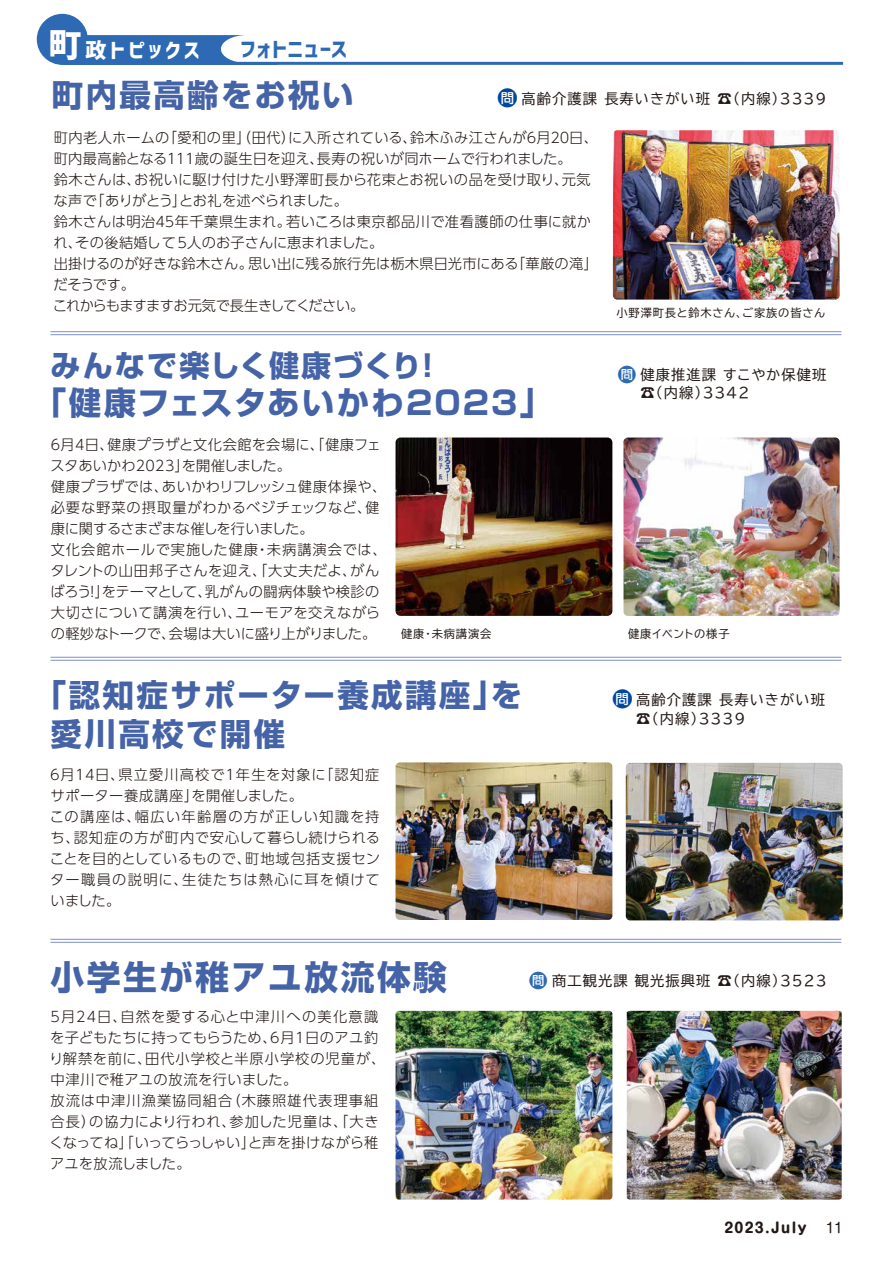
<style>
.page{position:relative;width:893px;height:1263px;background:#fff}
.page>*{position:absolute;margin:0;border:0;box-sizing:border-box;transform-origin:0 0}
.t1{font:700 33.75px "Shin Go Pro";letter-spacing:.075em;color:#4563a7}
.t2{font:700 32.25px "Shin Go Pro";letter-spacing:.035em;color:#4563a7}
.t3{font:700 31.5px/39px "Shin Go Pro";letter-spacing:.075em;color:#4563a7}
.t4{font:700 30px "Shin Go Pro";letter-spacing:.075em;color:#4563a7}
.t5{font:21.45px "TBUDR Go Std";color:#00479d}
.t6{font:21px "Corporate Logo Bold";letter-spacing:.175em;color:#fff}
.t7{font:21px "Corporate Logo Bold";letter-spacing:.065em;color:#2e6ab3}
.t8{font:19.65px "TBUDR Go Std";color:#2e6ab3}
.t9{font:300 14.25px/21px "UD Shin Go Pr 6 N";letter-spacing:.025em;color:#221815}
.t10{font:300 14.25px/21px "UD Shin Go Pr 6 N";letter-spacing:.005em;color:#221815}
.t11{font:300 14.25px/21px "UD Shin Go Pr 6 N";letter-spacing:.06em;color:#221815}
.t12{font:14.25px/18px "TBUD Go Std";letter-spacing:.075em;color:#221815}
.t13{font:700 13.8px "Shin M Go Pro";letter-spacing:.09em;color:#221815}
.t14{font:13.8px "Shin M Go Pro";color:#221815}
.t15{font:11.25px "TBUD Go Std";letter-spacing:.075em;color:#221815}
.t16{font:11.25px "TBUD Go Std";letter-spacing:.005em;color:#221815}
.s1{font-size:33px}
.s2{font-family:"TBUDR Go Std";font-size:21.45px;color:#00479d}
.s3{font-family:"TBUDR Go Std";font-weight:700;font-size:13.35px;color:#fff}
.s4{font-weight:700;font-size:12.3px;color:#fff}
.s5{font-weight:700;font-size:13.35px;color:#fff}
.s6{font-family:"TBUDR Go Std";font-size:19.65px;color:#2e6ab3}
.s7{font-family:"TBUDR Go Std";font-weight:700;font-size:12.3px;color:#fff}
</style>
<div class="page">
<div style="left:37px;top:14px;width:51px;height:51px;background:#2e6ab3;border-radius:50%"></div>
<hr style="left:61px;top:62px;width:782px;height:3px;background:#2e6ab3">
<svg style="left:75px;top:35px;width:203px;height:30px"></svg>
<hr style="left:50px;top:331px;width:791px;height:1px;background:#7f90c8">
<hr style="left:50px;top:334px;width:791px;height:1px;background:#7f90c8">
<hr style="left:50px;top:939px;width:791px;height:1px;background:#7f90c8">
<hr style="left:50px;top:942px;width:791px;height:1px;background:#7f90c8">
<hr style="left:50px;top:657px;width:791px;height:1px;background:#7f90c8">
<hr style="left:50px;top:660px;width:791px;height:1px;background:#7f90c8">
<img style="left:613px;top:130px;width:227px;height:170px">
<img style="left:623px;top:437px;width:217px;height:179px">
<img style="left:396px;top:437px;width:216px;height:179px">
<img style="left:396px;top:1011px;width:216px;height:188px">
<img style="left:627px;top:1011px;width:215px;height:188px">
<img style="left:626px;top:763px;width:217px;height:157px">
<img style="left:396px;top:762px;width:216px;height:158px">
<p class="t6" style="left:49px;top:36px;width:152px"><span class="s1">町</span>政トピックス</p>
<p class="t7" style="left:240px;top:35px;width:108px">フォトニュース</p>
<p class="t3" style="left:52px;top:72px;width:303px">町内最高齢をお祝い</p>
<p class="t10" style="left:53px;top:126px;width:547px">町内老人ホームの「愛和の里」（田代）に入所されている、鈴木ふみ江さんが６月２０日、町内最高齢となる１１１歳の誕生日を迎え、長寿の祝いが同ホームで行われました。<br>鈴木さんは、お祝いに駆け付けた小野澤町長から花束とお祝いの品を受け取り、元気な声で「ありがとう」とお礼を述べられました。<br>鈴木さんは明治４５年千葉県生まれ。若いころは東京都品川で准看護師の仕事に就かれ、その後結婚して５人のお子さんに恵まれました。<br>出掛けるのが好きな鈴木さん。思い出に残る旅行先は栃木県日光市にある「華厳の滝」だそうです。<br>これからもますますお元気で長生きしてください。</p>
<p class="t12" style="left:497px;top:89px;width:331px"><span class="s2">●</span><span class="s3">問</span>高齢介護課 長寿いきがい班 ☎（内線）3339</p>
<p class="t15" style="left:616px;top:303px;width:210px">小野澤町長と鈴木さん、ご家族の皆さん</p>
<p class="t4" style="left:50px;top:342px;width:394px">みんなで楽しく健康づくり！</p>
<p class="t2" style="left:34px;top:377px;width:519px">「健康フェスタあいかわ２０２３」</p>
<p class="t8" style="left:617px;top:358px;width:21px">●<span class="s4">問</span></p>
<p class="t12" style="left:640px;top:365px;width:188px">健康推進課 すこやか保健班☎（内線）3342</p>
<p class="t9" style="left:50px;top:434px;width:338px">6月4日、健康プラザと文化会館を会場に、「健康フェスタあいかわ2023」を開催しました。<br>健康プラザでは、あいかわリフレッシュ健康体操や、必要な野菜の摂取量がわかるベジチェックなど、健康に関するさまざまな催しを行いました。<br>文化会館ホールで実施した健康・未病講演会では、タレントの山田邦子さんを迎え、「大丈夫だよ、がんばろう！」をテーマとして、乳がんの闘病体験や検診の大切さについて講演を行い、ユーモアを交えながらの軽妙なトークで、会場は大いに盛り上がりました。</p>
<p class="t15" style="left:401px;top:624px;width:92px">健康・未病講演会</p>
<p class="t16" style="left:628px;top:624px;width:103px">健康イベントの様子</p>
<p class="t3" style="left:51px;top:672px;width:473px;text-indent:-16px">「認知症サポーター養成講座」を愛川高校で開催</p>
<p class="t11" style="left:48px;top:763px;width:334px">６月１４日、県立愛川高校で1年生を対象に「認知症サポーター養成講座」を開催しました。<br>この講座は、幅広い年齢層の方が正しい知識を持ち、認知症の方が町内で安心して暮らし続けられることを目的としているもので、町地域包括支援センター職員の説明に、生徒たちは熱心に耳を傾けていました。</p>
<p class="t5" style="left:612px;top:682px;width:23px">●<span class="s5">問</span></p>
<p class="t12" style="left:636px;top:690px;width:190px;line-height:19.5px">高齢介護課 長寿いきがい班☎（内線）3339</p>
<p class="t1" style="left:50px;top:950px;width:398px">小学生が稚アユ放流体験</p>
<p class="t12" style="left:529px;top:971px;width:299px"><span class="s6">●</span><span class="s7">問</span> 商工観光課 観光振興班 ☎（内線）3523</p>
<p class="t9" style="left:49px;top:1005px;width:338px">5月24日、自然を愛する心と中津川への美化意識を子どもたちに持ってもらうため、6月1日のアユ釣り解禁を前に、田代小学校と半原小学校の児童が、中津川で稚アユの放流を行いました。<br>放流は中津川漁業協同組合（木藤照雄代表理事組合長）の協力により行われ、参加した児童は、「大きくなってね」「いってらっしゃい」と声を掛けながら稚アユを放流しました。</p>
<p class="t13" style="left:724px;top:1217px;width:84px">2023.July</p>
<p class="t14" style="left:826px;top:1217px;width:18px">11</p>
</div>
